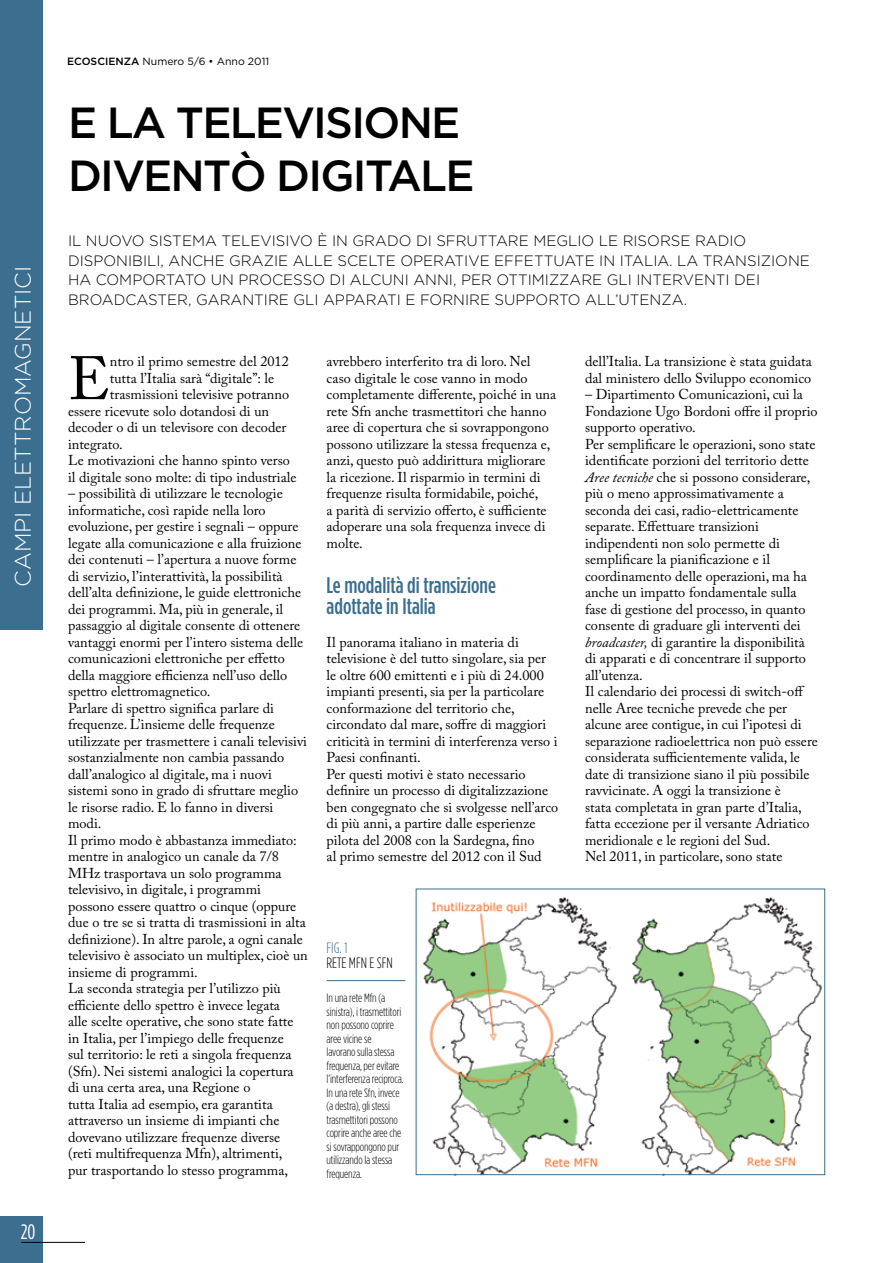
<style>
.page{position:relative;width:893px;height:1263px;background:#fff}
.page>*{position:absolute;margin:0;border:0;box-sizing:border-box;transform-origin:0 0}
.t1{font:60.6px "Adobe Caslon Pro";color:#000}
.t2{font:500 43.5px/52.5px "Gotham";letter-spacing:-.04em;color:#000}
.t3{font:500 22.5px/21px "Gotham Condensed";color:#3b6e8f}
.t4{font:300 22.5px "Gotham";color:#fff}
.t5{font:21px "Gotham Condensed";color:#fff}
.t6{font:300 15px/19.5px "Gotham";color:#000}
.t7{font:300 15px/15px "Gotham Condensed";color:#000}
.t8{font:14.25px/16.5px "Adobe Caslon Pro";color:#000}
.t9{font:300 12px/13.5px "Gotham Condensed";letter-spacing:-.01em;color:#000}
.t10{font:10.5px "Gotham";color:#000}
.s1{font-weight:500}
.s2{color:#3b6e8f}
.s3{font-style:italic}
</style>
<div class="page">
<div style="left:0;top:1216px;width:43px;height:47px;background:#3b6e8f"></div>
<hr style="left:21px;top:1242px;width:64px;height:1px;background:#000">
<div style="left:0;top:0;width:43px;height:629px;background:#3b6e8f"></div>
<img style="left:422px;top:898px;width:197px;height:278px">
<img style="left:631px;top:898px;width:194px;height:278px">
<hr style="left:327px;top:980px;width:78px;height:1px;background:#3b6e8f">
<div style="left:416px;top:889px;width:409px;height:286px;border:1px solid #3b6e8f"></div>
<p class="t4" style="left:10px;top:587px;width:322px;rotate:-90deg">CAMPI ELETTROMAGN ETICI</p>
<p class="t5" style="left:21px;top:1221px;width:16px">20</p>
<p class="t10" style="left:67px;top:55px;width:204px"><span class="s1">ECOSCIENZA</span> Numero 5/6 • Anno 2011</p>
<p class="t2" style="left:68px;top:96px;width:408px">E LA TELEVISIONE<br>DIVENTÒ DIGITALE</p>
<p class="t6" style="left:68px;top:231px;width:743px">I L N UOVO SISTEMA TELEVISIVO È IN GRADO DI SFRUTTARE MEGLIO LE RISORSE RADIO<br>DISPON IBILI, ANCHE GRAZIE ALLE SCELTE OPERATIVE EFFETTUATE IN ITALIA. LA TRANSIZION E HA COMPORTATO UN PROCESSO DI ALCUN I ANN I, PER OTTIMIZZARE GLI INTERVENTI DEI BROADCASTER, GARANTIRE GLI APPARATI E FORN IRE SUPPORTO ALL’UTENZA.</p>
<p class="t1" style="left:68px;top:343px;width:43px">E</p>
<p class="t8" style="left:110px;top:353px;width:180px">ntro il primo semestre del 2012</p>
<p class="t8" style="left:110px;top:369px;width:166px">tutta l’Italia sarà “digitale”: le</p>
<p class="t8" style="left:110px;top:386px;width:181px">trasmissioni televisive potranno</p>
<p class="t8" style="left:68px;top:402px;width:203px">essere ricevute solo dotandosi di un</p>
<p class="t8" style="left:68px;top:419px;width:220px">decoder o di un televisore con decoder</p>
<p class="t8" style="left:68px;top:435px;width:56px">integrato.</p>
<p class="t8" style="left:68px;top:452px;width:223px">Le motivazioni che hanno spinto verso</p>
<p class="t8" style="left:68px;top:468px;width:230px">il digitale sono molte: di tipo industriale</p>
<p class="t8" style="left:68px;top:485px;width:241px">– possibilità di utilizzare le tecnologie informatiche, così rapide nella loro evoluzione, per gestire i segnali – oppure legate alla comunicazione e alla fruizione dei contenuti – l’apertura a nuove forme di servizio, l’interattività, la possibilità dell’alta definizione, le guide elettroniche dei programmi. Ma, più in generale, il passaggio al digitale consente di ottenere vantaggi enormi per l’intero sistema delle comunicazioni elettroniche per effetto della maggiore efficienza nell’uso dello spettro elettromagnetico.<br>Parlare di spettro significa parlare di frequenze. L’insieme delle frequenze utilizzate per trasmettere i canali televisivi sostanzialmente non cambia passando dall’analogico al digitale, ma i nuovi sistemi sono in grado di sfruttare meglio le risorse radio. E lo fanno in diversi modi.<br>Il primo modo è abbastanza immediato: mentre in analogico un canale da 7/8<br>MHz trasportava un solo programma televisivo, in digitale, i programmi possono essere quattro o cinque (oppure due o tre se si tratta di trasmissioni in alta definizione). In altre parole, a ogni canale televisivo è associato un multiplex, cioè un insieme di programmi.<br>La seconda strategia per l’utilizzo più efficiente dello spettro è invece legata<br>alle scelte operative, che sono state fatte in Italia, per l’impiego delle frequenze<br>sul territorio: le reti a singola frequenza (Sfn). Nei sistemi analogici la copertura di una certa area, una Regione o<br>tutta Italia ad esempio, era garantita attraverso un insieme di impianti che dovevano utilizzare frequenze diverse<br>(reti multifrequenza Mfn), altrimenti,<br>pur trasportando lo stesso programma,</p>
<p class="t8" style="left:327px;top:353px;width:231px">avrebbero interferito tra di loro. Nel caso digitale le cose vanno in modo completamente differente, poiché in una rete Sfn anche trasmettitori che hanno aree di copertura che si sovrappongono possono utilizzare la stessa frequenza e, anzi, questo può addirittura migliorare la ricezione. Il risparmio in termini di frequenze risulta formidabile, poiché,<br>a parità di servizio offerto, è sufficiente adoperare una sola frequenza invece di molte.</p>
<p class="t3" style="left:327px;top:574px;width:171px">Le modalità di transizione adottate in Italia</p>
<p class="t8" style="left:327px;top:633px;width:233px">Il panorama italiano in materia di televisione è del tutto singolare, sia per le oltre 600 emittenti e i più di 24.000 impianti presenti, sia per la particolare conformazione del territorio che, circondato dal mare, soffre di maggiori criticità in termini di interferenza verso i Paesi confinanti.<br>Per questi motivi è stato necessario definire un processo di digitalizzazione ben congegnato che si svolgesse nell’arco di più anni, a partire dalle esperienze pilota del 2008 con la Sardegna, fino<br>al primo semestre del 2012 con il Sud</p>
<p class="t7" style="left:327px;top:940px;width:68px"><span class="s2">Fig. 1<br></span>Rete Mfn e Sfn</p>
<p class="t9" style="left:327px;top:991px;width:78px">In una rete Mfn (a sinistra), i trasmettitori non possono coprire aree vicine se<br>lavorano sulla stessa frequenza, per evitare l’interferenza reciproca.<br>In una rete Sfn, invece (a destra), gli stessi trasmettitori possono coprire anche aree che si sovrappongono pur utilizzando la stessa frequenza.</p>
<p class="t8" style="left:585px;top:353px;width:228px">dell’Italia. La transizione è stata guidata dal ministero dello Sviluppo economico</p>
<p class="t8" style="left:585px;top:386px;width:234px">– Dipartimento Comunicazioni, cui la Fondazione Ugo Bordoni offre il proprio supporto operativo.<br>Per semplificare le operazioni, sono state identificate porzioni del territorio dette <span class="s3">Aree tecniche</span> che si possono considerare, più o meno approssimativamente a seconda dei casi, radio-elettricamente separate. Effettuare transizioni indipendenti non solo permette di semplificare la pianificazione e il coordinamento delle operazioni, ma ha anche un impatto fondamentale sulla fase di gestione del processo, in quanto consente di graduare gli interventi dei <span class="s3">broadcaster,</span> di garantire la disponibilità di apparati e di concentrare il supporto all’utenza.<br>Il calendario dei processi di switch-off nelle Aree tecniche prevede che per alcune aree contigue, in cui l’ipotesi di separazione radioelettrica non può essere considerata sufficientemente valida, le date di transizione siano il più possibile ravvicinate. A oggi la transizione è<br>stata completata in gran parte d’Italia, fatta eccezione per il versante Adriatico meridionale e le regioni del Sud.<br>Nel 2011, in particolare, sono state</p>
</div>
